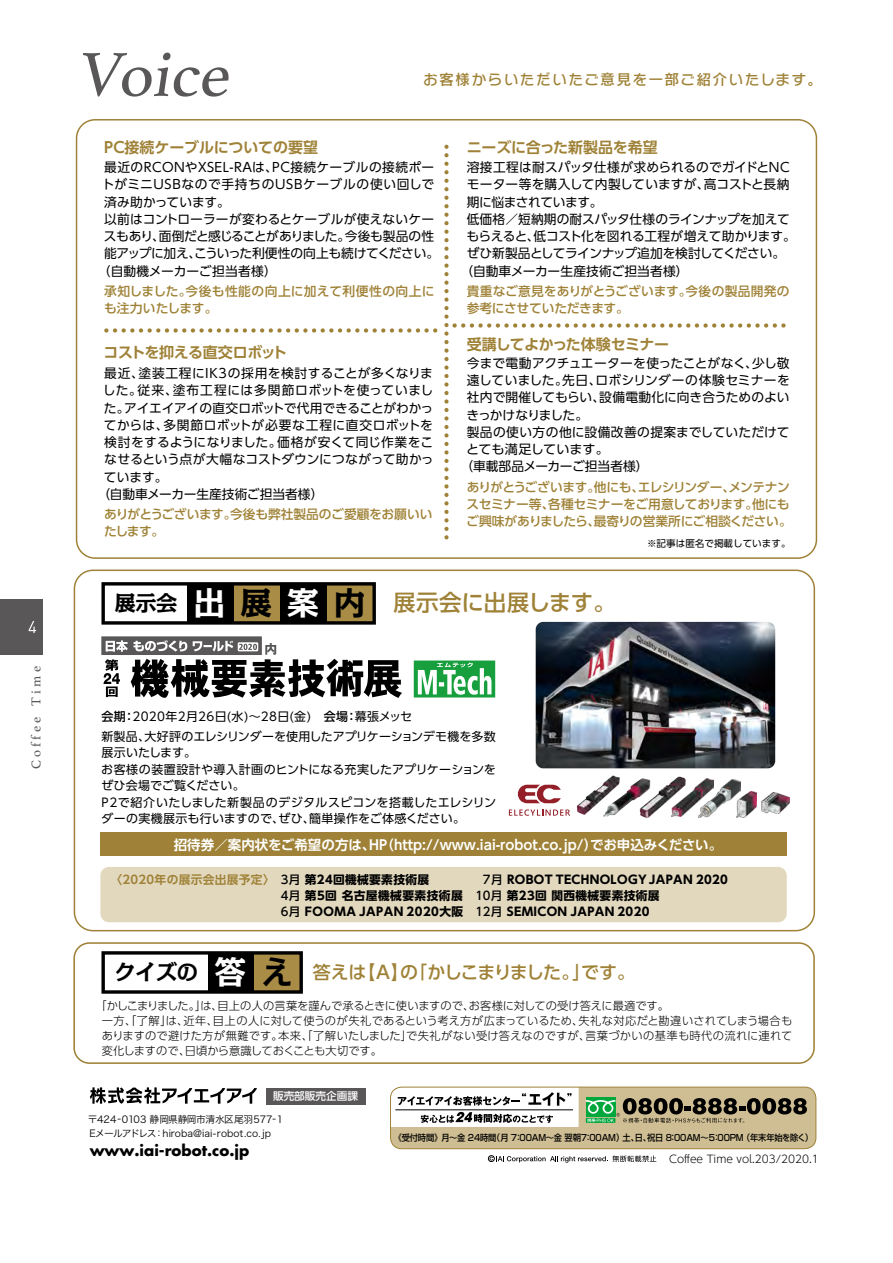
<style>
.page{position:relative;width:893px;height:1263px;background:#fff}
.page>*{position:absolute;margin:0;border:0;box-sizing:border-box;transform-origin:0 0}
.t1{font:italic 65.55px "Athelas";color:#595757}
.t2{font:500 22.5px "UD Shin Go Pr 6";letter-spacing:-.005em;color:#9f8237}
.t3{font:700 21.3px "Kakumin Pro";color:#000}
.t4{font:500 18px "UD Shin Go Pr 6";letter-spacing:-.07em;color:#9f8237}
.t5{font:700 15px "UD Shin Go Pro De";letter-spacing:-.015em;color:#9f8237}
.t6{font:700 15px "Futura";color:#000}
.t7{font:700 15px "UD Shin Go Pro De";letter-spacing:-.04em;color:#9f8237}
.t8{font:14.85px "Rodin NTLG Pro DB";letter-spacing:.085em;color:#9f8237}
.t9{font:700 13.5px "UD Shin Go Pr 6 De";color:#fff}
.t10{font:13.5px "Athelas";letter-spacing:.24em;color:#595757}
.t11{font:12.75px "UD Shin Go Pr 6";color:#000}
.t12{font:500 12.75px/17.2px "UD Shin Go Pr 6";letter-spacing:-.035em;color:#9f8237}
.t13{font:500 12.75px/17.2px "UD Shin Go Pr 6";letter-spacing:-.015em;color:#9f8237}
.t14{font:12.75px "UD Shin Go Pr 6";letter-spacing:.035em;color:#000}
.t15{font:12.75px "UD Shin Go Pr 6";letter-spacing:-.02em;color:#000}
.t16{font:12.75px "UD Shin Go Pr 6";letter-spacing:.05em;color:#000}
.t17{font:500 12.75px/17.2px "UD Shin Go Pr 6";letter-spacing:.02em;color:#9f8237}
.t18{font:12.75px "UD Shin Go Pr 6";letter-spacing:-.06em;color:#000}
.t19{font:12.75px "UD Shin Go Pr 6";letter-spacing:-.03em;color:#000}
.t20{font:12.75px "UD Shin Go Pr 6";letter-spacing:.04em;color:#000}
.t21{font:12.75px "UD Shin Go Pr 6";letter-spacing:-.025em;color:#000}
.t22{font:12.75px "UD Shin Go Pr 6";letter-spacing:.02em;color:#000}
.t23{font:12.75px "UD Shin Go Pr 6";letter-spacing:.03em;color:#000}
.t24{font:12.75px "UD Shin Go Pr 6";letter-spacing:-.035em;color:#000}
.t25{font:12.75px "UD Shin Go Pr 6";letter-spacing:-.07em;color:#000}
.t26{font:12px/16.5px "UD Shin Go Pr 6";letter-spacing:.015em;color:#000}
.t27{font:700 11.7px/15.8px "UD Shin Go Pr 6";letter-spacing:.03em;color:#000}
.t28{font:700 11.7px "UD Shin Go Pr 6 De";letter-spacing:.03em;color:#9f8237}
.t29{font:300 11.25px/15px "UD Shin Go Pr 6";letter-spacing:.01em;color:#000}
.t30{font:300 10.65px "UD Shin Go Pr 6";color:#000}
.t31{font:500 10.65px "UD Shin Go Pr 6";color:#fff}
.t32{font:9.75px/14.1px "Hira Kaku Pro W3";color:#000}
.t33{font:9.6px "UD Shin Go Pr 6";color:#000}
.t34{font:500 8.85px "Shin Go Pro";letter-spacing:-.02em;color:#000;scale:.93 1}
.s1{font-family:"Kakumin Pro";font-weight:700;font-size:21.3px;color:#000}
.s2{font-family:"Kakumin Pro";font-weight:700;font-size:31.95px;color:#fff}
.s3{font-family:"Kakumin Pro";font-weight:700;font-size:31.95px;color:#000}
.s4{font-weight:500}
.s5{font-family:"UD Shin Go Pr 6";font-weight:500;color:#000}
.s6{font-family:"UD Shin Go Pr 6";color:#000}
.s7{font-size:31.95px;color:#fff}
.s8{font-size:31.95px}
</style>
<div class="page">
<div style="left:76px;top:119px;width:741px;height:440px;border:2px solid #9f8237;border-radius:18px"></div>
<div style="left:73px;top:942px;width:742px;height:122px;border:2px solid #9f8237;border-radius:15px"></div>
<div style="left:74px;top:569px;width:741px;height:362px;border:2px solid #9f8237;border-radius:18px"></div>
<div style="left:0;top:599px;width:43px;height:56px;background:#595757"></div>
<svg style="left:29px;top:621px;width:7px;height:12px"></svg>
<svg style="left:455px;top:323px;width:331px;height:5px"></svg>
<svg style="left:106px;top:147px;width:343px;height:393px"></svg>
<div style="left:208px;top:952px;width:46px;height:40px;background:#000"></div>
<div style="left:254px;top:952px;width:47px;height:40px;background:#a98d46"></div>
<div style="left:101px;top:951px;width:202px;height:43px;border:3px solid #000"></div>
<div style="left:187px;top:583px;width:47px;height:40px;background:#000"></div>
<div style="left:234px;top:583px;width:46px;height:40px;background:#a98d46"></div>
<div style="left:327px;top:583px;width:47px;height:40px;background:#a98d46"></div>
<div style="left:280px;top:583px;width:47px;height:40px;background:#000"></div>
<div style="left:101px;top:582px;width:275px;height:43px;border:3px solid #000"></div>
<div style="left:100px;top:833px;width:687px;height:23px;background:#9f8237"></div>
<svg style="left:509px;top:809px;width:61px;height:7px"></svg>
<svg style="left:518px;top:785px;width:43px;height:18px"></svg>
<img style="left:644px;top:776px;width:41px;height:42px">
<img style="left:713px;top:780px;width:28px;height:37px">
<img style="left:603px;top:778px;width:47px;height:39px">
<img style="left:737px;top:791px;width:19px;height:26px">
<img style="left:671px;top:779px;width:42px;height:38px">
<img style="left:596px;top:775px;width:17px;height:15px">
<img style="left:762px;top:793px;width:28px;height:21px">
<svg style="left:414px;top:660px;width:81px;height:37px"></svg>
<svg style="left:101px;top:636px;width:301px;height:62px"></svg>
<img style="left:536px;top:622px;width:239px;height:146px">
<div style="left:100px;top:867px;width:687px;height:55px;background:#e2d8be;border-radius:9px"></div>
<div style="left:390px;top:1087px;width:426px;height:62px;background:#cfbe93;border-radius:11px"></div>
<div style="left:390px;top:1087px;width:188px;height:39px;background:#fff"></div>
<hr style="left:395px;top:1109px;width:178px;height:1px;background:#000">
<svg style="left:398px;top:1092px;width:173px;height:14px"></svg>
<svg style="left:421px;top:1112px;width:132px;height:11px"></svg>
<div style="left:586px;top:1097px;width:29px;height:19px;background:#00a73c"></div>
<svg style="left:586px;top:1098px;width:221px;height:25px"></svg>
<div style="left:390px;top:1087px;width:426px;height:62px;border:1px solid #9f8237;border-radius:11px"></div>
<svg style="left:489px;top:1155px;width:167px;height:8px"></svg>
<div style="left:488px;top:1155px;width:7px;height:7px;border:1px solid #000;border-radius:50%"></div>
<div style="left:266px;top:1088px;width:99px;height:16px;background:#595757"></div>
<svg style="left:90px;top:1087px;width:167px;height:17px"></svg>
<p class="t10" style="left:25px;top:769px;width:105px;rotate:-90deg">Coffee Time</p>
<h1 class="t1" style="left:77px;top:22px;width:168px">Voice</h1>
<p class="t8" style="left:423px;top:70px;width:401px">お客様からいただいたご意見を一部ご紹介いたします。</p>
<p class="t5" style="left:104px;top:135px;width:216px">PC接続ケーブルについての要望</p>
<p class="t14" style="left:104px;top:157px;width:331px">最近のRCONやXSEL-RAは、PC接続ケーブルの接続ポー</p>
<p class="t16" style="left:102px;top:174px;width:334px">トがミニUSBなので手持ちのUSBケーブルの使い回しで</p>
<p class="t11" style="left:104px;top:191px;width:127px">済み助かっています。</p>
<p class="t11" style="left:104px;top:209px;width:331px">以前はコントローラーが変わるとケーブルが使えないケー</p>
<p class="t18" style="left:104px;top:226px;width:332px">スもあり、面倒だと感じることがありました。今後も製品の性</p>
<p class="t19" style="left:104px;top:243px;width:336px">能アップに加え、こういった利便性の向上も続けてください。</p>
<p class="t11" style="left:98px;top:260px;width:181px">（自動機メーカーご担当者様）</p>
<p class="t17" style="left:104px;top:282px;width:332px">承知しました。今後も性能の向上に加えて利便性の向上にも注力いたします。</p>
<p class="t5" style="left:104px;top:340px;width:185px">コストを抑える直交ロボット</p>
<p class="t20" style="left:104px;top:363px;width:330px">最近、塗装工程にIK3の採用を検討することが多くなりま</p>
<p class="t16" style="left:103px;top:380px;width:332px">した。従来、塗布工程には多関節ロボットを使っていまし</p>
<p class="t15" style="left:104px;top:397px;width:331px">た。アイエイアイの直交ロボットで代用できることがわかっ</p>
<p class="t14" style="left:104px;top:415px;width:330px">てからは、多関節ロボットが必要な工程に直交ロボットを</p>
<p class="t11" style="left:104px;top:432px;width:330px">検討をするようになりました。価格が安くて同じ作業をこ</p>
<p class="t11" style="left:104px;top:449px;width:331px">なせるという点が大幅なコストダウンにつながって助かっ</p>
<p class="t11" style="left:104px;top:466px;width:65px">ています。</p>
<p class="t11" style="left:97px;top:484px;width:228px">（自動車メーカー生産技術ご担当者様）</p>
<p class="t13" style="left:104px;top:505px;width:330px">ありがとうございます。今後も弊社製品のご愛顧をお願いいたします。</p>
<p class="t5" style="left:467px;top:135px;width:192px">ニーズに合った新製品を希望</p>
<p class="t11" style="left:467px;top:157px;width:324px">溶接工程は耐スパッタ仕様が求められるのでガイドとNC</p>
<p class="t11" style="left:467px;top:174px;width:324px">モーター等を購入して内製していますが、高コストと長納</p>
<p class="t24" style="left:467px;top:191px;width:137px">期に悩まされています。</p>
<p class="t11" style="left:467px;top:209px;width:324px">低価格／短納期の耐スパッタ仕様のラインナップを加えて</p>
<p class="t15" style="left:467px;top:226px;width:331px">もらえると、低コスト化を図れる工程が増えて助かります。</p>
<p class="t21" style="left:467px;top:243px;width:320px">ぜひ新製品としてラインナップ追加を検討してください。</p>
<p class="t11" style="left:460px;top:260px;width:230px">（自動車メーカー生産技術ご担当者様）</p>
<p class="t13" style="left:467px;top:282px;width:324px">貴重なご意見をありがとうございます。今後の製品開発の参考にさせていただきます。</p>
<p class="t7" style="left:467px;top:333px;width:204px">受講してよかった体験セミナー</p>
<p class="t11" style="left:467px;top:353px;width:324px">今まで電動アクチュエーターを使ったことがなく、少し敬</p>
<p class="t22" style="left:467px;top:370px;width:325px">遠していました。先日、ロボシリンダーの体験セミナーを</p>
<p class="t11" style="left:467px;top:387px;width:324px">社内で開催してもらい、設備電動化に向き合うためのよい</p>
<p class="t25" style="left:466px;top:405px;width:123px">きっかけなりました。</p>
<p class="t23" style="left:467px;top:422px;width:324px">製品の使い方の他に設備改善の提案までしていただけて</p>
<p class="t11" style="left:466px;top:439px;width:144px">とても満足しています。</p>
<p class="t11" style="left:460px;top:456px;width:190px">（車載部品メーカーご担当者様）</p>
<p class="t12" style="left:466px;top:478px;width:327px">ありがとうございます。他にも、エレシリンダー、メンテナンスセミナー等、各種セミナーをご用意しております。他にもご興味がありましたら、最寄りの営業所にご相談ください。</p>
<p class="t33" style="left:647px;top:536px;width:145px">※記事は匿名で掲載しています。</p>
<h2 class="t2" style="left:115px;top:584px;width:503px"><span class="s1">展示会</span> <span class="s2">出</span><span class="s3">展</span><span class="s2">案</span><span class="s3">内</span> 展示会に出展します。</h2>
<p class="t26" style="left:101px;top:706px;width:396px;line-height:19.8px"><span class="s4">会期：</span>2020年2月26日(水)～28日(金)　<span class="s4">会場：</span>幕張メッセ<br>新製品、大好評のエレシリンダーを使用したアプリケーションデモ機を多数</p>
<p class="t26" style="left:101px;top:744px;width:396px">展示いたします。<br>お客様の装置設計や導入計画のヒントになる充実したアプリケーションをぜひ会場でご覧ください。<br>P2で紹介いたしました新製品のデジタルスピコンを搭載したエレシリンダーの実機展示も行いますので、ぜひ、簡単操作をご体感ください。</p>
<p class="t9" style="left:174px;top:833px;width:550px">招待券／案内状をご希望の方は、HP（http://www.iai-robot.co.jp/）でお申込みください。</p>
<p class="t28" style="left:110px;top:870px;width:320px">〈2020年の展示会出展予定〉 <span class="s5">3月</span> <span class="s6">第24回機械要素技術展</span></p>
<p class="t27" style="left:281px;top:887px;width:184px"><span class="s4">4月</span> 第5回 名古屋機械要素技術展<br><span class="s4">6月</span> FOOMA JAPAN 2020大阪</p>
<p class="t27" style="left:476px;top:872px;width:254px;text-indent:7px"><span class="s4">7月</span> ROBOT TECHNOLOGY JAPAN 2020<br><span class="s4">10月</span> 第23回 関西機械要素技術展<br><span class="s4">12月</span> SEMICON JAPAN 2020</p>
<h3 class="t3" style="left:115px;top:955px;width:180px">クイズの <span class="s7">答</span><span class="s8">え</span></h3>
<p class="t29" style="left:102px;top:997px;width:692px;text-indent:-6px">「かしこまりました。」は、目上の人の言葉を謹んで承るときに使いますので、お客様に対しての受け答えに最適です。<br>一方、「了解」は、近年、目上の人に対して使うのが失礼であるという考え方が広まっているため、失礼な対応だと勘違いされてしまう場合もありますので避けた方が無難です。本来、「了解いたしました」で失礼がない受け答えなのですが、言葉づかいの基準も時代の流れに連れて変化しますので、日頃から意識しておくことも大切です。</p>
<h3 class="t4" style="left:313px;top:957px;width:324px">答えは【A】の「かしこまりました。」です。</h3>
<p class="t31" style="left:273px;top:1087px;width:87px">販売部販売企画課</p>
<p class="t32" style="left:88px;top:1112px;width:197px">〒424-0103 静岡県静岡市清水区尾羽577-1<br>Eメールアドレス：hiroba@iai-robot.co.jp</p>
<p class="t6" style="left:90px;top:1140px;width:161px">www.iai-robot.co.jp</p>
<p class="t34" style="left:394px;top:1130px;width:452px">《受付時間》月～金 24時間（月 7:00AM～金 翌朝7:00AM）土、日、祝日 8:00AM～5:00PM （年末年始を除く）</p>
<p class="t30" style="left:669px;top:1150px;width:151px">Coffee Time vol.203/2020.1</p>
</div>
